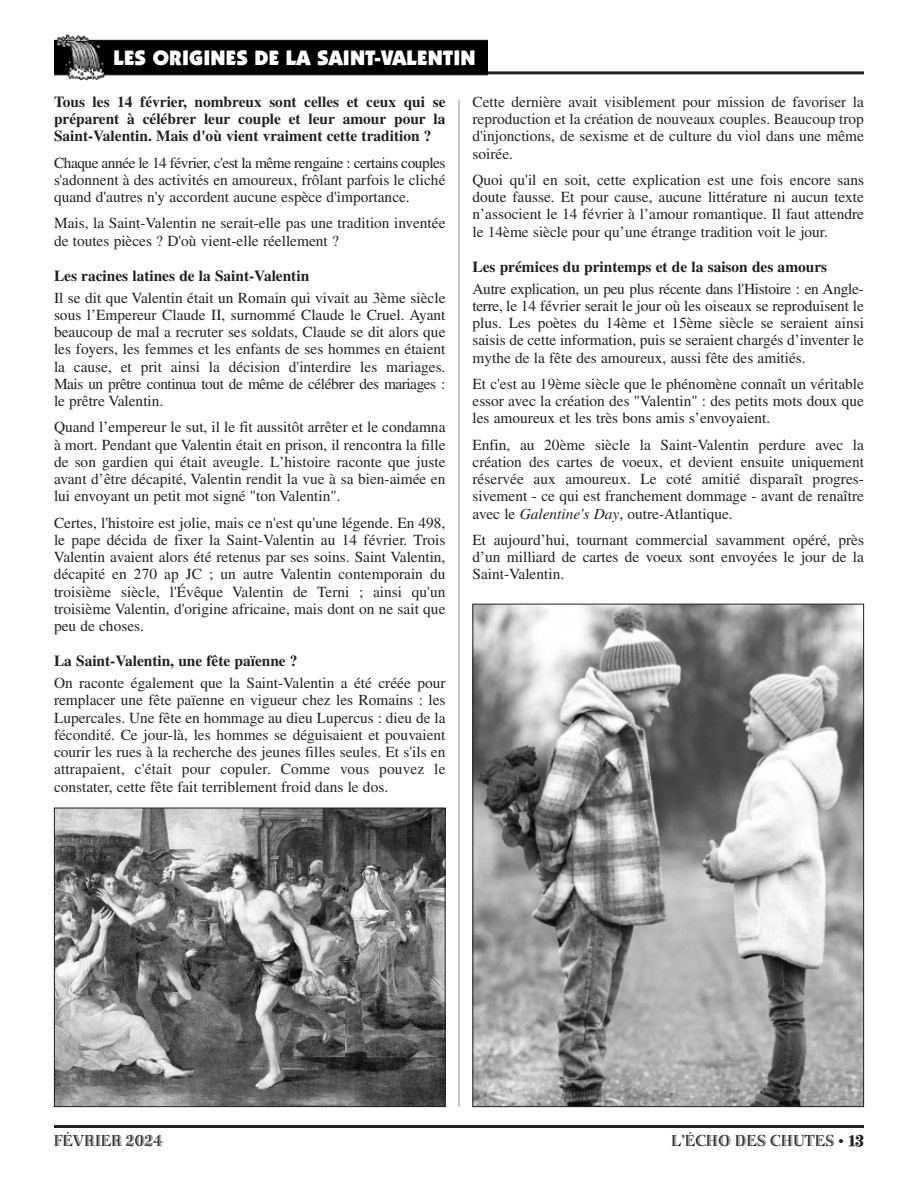
<style>
.page{position:relative;width:918px;height:1188px;background:#fff}
.page>*{position:absolute;margin:0;border:0;box-sizing:border-box;transform-origin:0 0}
.t1{font:900 21px "Itc Kabel";letter-spacing:.005em;color:#fff}
.t2{font:16.5px "Bertie Plain";color:#231f20}
.t3{font:15.3px/17.2px "Times";color:#231f20;text-align:justify}
.t4{font:700 15.3px/17.2px "Times";color:#231f20;text-align:justify}
.s1{font-style:italic}
.s2{font-family:"Times";font-size:15px}
.s3{font-family:"Spumoni LP";font-size:21px}
</style>
<div class="page">
<hr style="left:54px;top:71px;width:810px;height:3px;background:#231f20">
<img style="left:54px;top:34px;width:434px;height:46px">
<img style="left:56px;top:810px;width:388px;height:295px">
<div style="left:54px;top:808px;width:392px;height:299px;border:1px solid #231f20"></div>
<img style="left:474px;top:606px;width:388px;height:499px">
<hr style="left:459px;top:99px;width:1px;height:1008px;background:#939598">
<hr style="left:54px;top:1125px;width:810px;height:3px;background:#231f20">
<h1 class="t1" style="left:113px;top:50px;width:364px">LES ORIGINES DE LA SAINT-VALENTIN</h1>
<p class="t4" style="left:54px;top:95px;width:393px">Tous les 14 février, nombreux sont celles et ceux qui se préparent à célébrer leur couple et leur amour pour la Saint-Valentin. Mais d'où vient vraiment cette tradition ?</p>
<p class="t3" style="left:54px;top:155px;width:393px">Chaque année le 14 février, c'est la même rengaine : certains couples s'adonnent à des activités en amoureux, frôlant parfois le cliché quand d'autres n'y accordent aucune espèce d'importance.</p>
<p class="t3" style="left:54px;top:216px;width:393px">Mais, la Saint-Valentin ne serait-elle pas une tradition inventée de toutes pièces ? D'où vient-elle réellement ?</p>
<p class="t4" style="left:54px;top:269px;width:257px">Les racines latines de la Saint-Valentin</p>
<p class="t3" style="left:54px;top:290px;width:393px">Il se dit que Valentin était un Romain qui vivait au 3ème siècle sous l’Empereur Claude II, surnommé Claude le Cruel. Ayant beaucoup de mal a recruter ses soldats, Claude se dit alors que les foyers, les femmes et les enfants de ses hommes en étaient la cause, et prit ainsi la décision d'interdire les mariages.<br>Mais un prêtre continua tout de même de célébrer des mariages : le prêtre Valentin.</p>
<p class="t3" style="left:54px;top:420px;width:393px">Quand l’empereur le sut, il le fit aussitôt arrêter et le condamna à mort. Pendant que Valentin était en prison, il rencontra la fille de son gardien qui était aveugle. L’histoire raconte que juste avant d’être décapité, Valentin rendit la vue à sa bien-aimée en lui envoyant un petit mot signé "ton Valentin".</p>
<p class="t3" style="left:54px;top:515px;width:393px">Certes, l'histoire est jolie, mais ce n'est qu'une légende. En 498, le pape décida de fixer la Saint-Valentin au 14 février. Trois Valentin avaient alors été retenus par ses soins. Saint Valentin, décapité en 270 ap JC ; un autre Valentin contemporain du troisième siècle, l'Évêque Valentin de Terni ; ainsi qu'un troisième Valentin, d'origine africaine, mais dont on ne sait que peu de choses.</p>
<p class="t4" style="left:54px;top:654px;width:245px">La Saint-Valentin, une fête païenne ?</p>
<p class="t3" style="left:54px;top:676px;width:393px">On raconte également que la Saint-Valentin a été créée pour remplacer une fête païenne en vigueur chez les Romains : les Lupercales. Une fête en hommage au dieu Lupercus : dieu de la fécondité. Ce jour-là, les hommes se déguisaient et pouvaient courir les rues à la recherche des jeunes filles seules. Et s'ils en attrapaient, c'était pour copuler. Comme vous pouvez le constater, cette fête fait terriblement froid dans le dos.</p>
<p class="t3" style="left:473px;top:95px;width:393px">Cette dernière avait visiblement pour mission de favoriser la reproduction et la création de nouveaux couples. Beaucoup trop d'injonctions, de sexisme et de culture du viol dans une même soirée.</p>
<p class="t3" style="left:473px;top:173px;width:393px">Quoi qu'il en soit, cette explication est une fois encore sans doute fausse. Et pour cause, aucune littérature ni aucun texte n’associent le 14 février à l’amour romantique. Il faut attendre le 14ème siècle pour qu’une étrange tradition voit le jour.</p>
<p class="t4" style="left:473px;top:260px;width:356px">Les prémices du printemps et de la saison des amours</p>
<p class="t3" style="left:473px;top:281px;width:393px">Autre explication, un peu plus récente dans l'Histoire : en Angle&shy;terre, le 14 février serait le jour où les oiseaux se reproduisent le plus. Les poètes du 14ème et 15ème siècle se seraient ainsi saisis de cette information, puis se seraient chargés d’inventer le mythe de la fête des amoureux, aussi fête des amitiés.</p>
<p class="t3" style="left:473px;top:377px;width:393px">Et c'est au 19ème siècle que le phénomène connaît un véritable essor avec la création des "Valentin" : des petits mots doux que les amoureux et les très bons amis s’envoyaient.</p>
<p class="t3" style="left:473px;top:437px;width:393px">Enfin, au 20ème siècle la Saint-Valentin perdure avec la création des cartes de voeux, et devient ensuite uniquement réservée aux amoureux. Le coté amitié disparaît progres&shy;sivement - ce qui est franchement dommage - avant de renaître avec le <span class="s1">Galentine's Day</span>, outre-Atlantique.</p>
<p class="t3" style="left:473px;top:533px;width:393px">Et aujourd’hui, tournant commercial savamment opéré, près d’un milliard de cartes de voeux sont envoyées le jour de la Saint-Valentin.</p>
<p class="t2" style="left:54px;top:1135px;width:111px">FÉVRIER 2024</p>
<p class="t2" style="left:671px;top:1135px;width:194px">L’ÉCHO DES CHUTES <span class="s2">•</span> <span class="s3">13</span></p>
</div>
